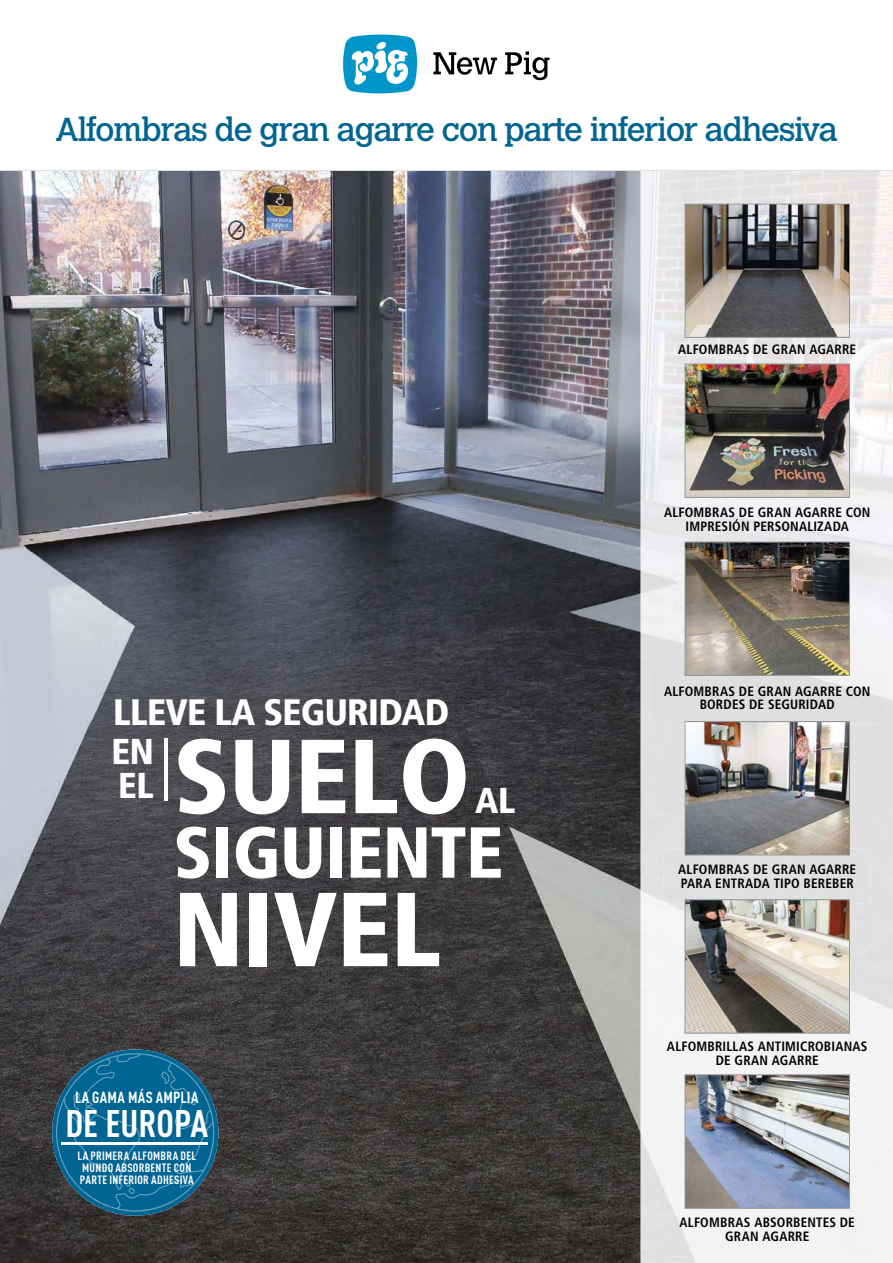
<style>
.page{position:relative;width:893px;height:1263px;background:#fff}
.page>*{position:absolute;margin:0;border:0;box-sizing:border-box;transform-origin:0 0}
.t1{font:900 condensed 105px "Frutiger";letter-spacing:-.005em;color:#fff}
.t2{font:900 condensed 72px "Frutiger";letter-spacing:-.005em;color:#fff}
.t3{font:700 condensed 37.95px "DIN Pro";color:#fff}
.t4{font:900 condensed 36.75px "Frutiger";letter-spacing:-.02em;color:#fff}
.t5{font:900 condensed 36px/34.5px "Frutiger";color:#fff}
.t6{font:33px "Calvert MT Std";letter-spacing:-.04em;color:#006592}
.t7{font:700 condensed 15.9px "DIN Pro";letter-spacing:.025em;color:#fff}
.t8{font:700 condensed 13.5px/13.5px "Frutiger";letter-spacing:.015em;color:#000;text-align:center}
.t9{font:700 condensed 11.85px/11.9px "DIN Pro";letter-spacing:.025em;color:#fff}
</style>
<div class="page">
<img style="left:0;top:171px;width:641px;height:1092px">
<img style="left:641px;top:171px;width:252px;height:51px">
<img style="left:641px;top:222px;width:50px;height:1041px">
<img style="left:691px;top:1256px;width:152px;height:7px">
<svg style="left:433px;top:52px;width:64px;height:23px"></svg>
<svg style="left:505px;top:51px;width:44px;height:29px"></svg>
<svg style="left:343px;top:35px;width:75px;height:58px"></svg>
<hr style="left:0;top:170px;width:893px;height:1px;background:#dddfe1">
<svg style="left:52px;top:1049px;width:166px;height:167px"></svg>
<svg style="left:56px;top:1053px;width:158px;height:158px;background:#116388"></svg>
<hr style="left:61px;top:1143px;width:147px;height:2px;background:#fff">
<img style="left:684px;top:370px;width:166px;height:121px">
<img style="left:684px;top:546px;width:166px;height:124px">
<img style="left:684px;top:724px;width:166px;height:124px">
<img style="left:684px;top:904px;width:166px;height:121px">
<img style="left:684px;top:1080px;width:166px;height:121px">
<img style="left:684px;top:204px;width:166px;height:125px">
<hr style="left:164px;top:739px;width:4px;height:62px;background:#fff">
<img style="left:649px;top:491px;width:236px;height:55px">
<img style="left:684px;top:491px;width:166px;height:7px">
<img style="left:684px;top:542px;width:166px;height:4px">
<img style="left:649px;top:670px;width:236px;height:54px">
<img style="left:684px;top:670px;width:166px;height:6px">
<img style="left:684px;top:721px;width:166px;height:3px">
<div style="left:663px;top:848px;width:208px;height:56px;background:#e0e0e0"></div>
<img style="left:684px;top:848px;width:166px;height:7px">
<img style="left:684px;top:899px;width:166px;height:5px">
<div style="left:652px;top:1025px;width:230px;height:55px;background:#f3f4f3"></div>
<img style="left:684px;top:1025px;width:166px;height:8px">
<img style="left:684px;top:1074px;width:166px;height:6px">
<img style="left:665px;top:1201px;width:204px;height:55px">
<img style="left:684px;top:1201px;width:166px;height:8px">
<img style="left:663px;top:329px;width:208px;height:41px">
<img style="left:684px;top:364px;width:166px;height:6px">
<img style="left:684px;top:329px;width:166px;height:9px">
<h3 class="t6" style="left:55px;top:110px;width:784px">Alfombras de gran agarre con parte inferior adhesiva</h3>
<p class="t8" style="left:678px;top:343px;width:179px">ALFOMBRAS DE GRAN AGARRE</p>
<h3 class="t4" style="left:113px;top:690px;width:338px">LLEVE LA SEGURIDAD</h3>
<h3 class="t5" style="left:111px;top:734px;width:44px">EN<br>EL</h3>
<h1 class="t1" style="left:173px;top:713px;width:298px">SUELO</h1>
<h3 class="t5" style="left:475px;top:783px;width:42px">AL</h3>
<h2 class="t2" style="left:173px;top:809px;width:331px">SIGUIENTE</h2>
<h1 class="t1" style="left:173px;top:866px;width:269px">NIVEL</h1>
<p class="t7" style="left:75px;top:1085px;width:125px">LA GAMA MÁS AMPLIA</p>
<h3 class="t3" style="left:65px;top:1094px;width:144px">DE EUROPA</h3>
<p class="t9" style="left:78px;top:1148px;width:120px">LA PRIMERA ALFOMBRA DEL<br>MUNDO ABSORBENTE CON<br>PARTE INFERIOR ADHESIVA</p>
<p class="t8" style="left:664px;top:506px;width:208px">ALFOMBRAS DE GRAN AGARRE CON<br>IMPRESIÓN PERSONALIZADA</p>
<p class="t8" style="left:664px;top:684px;width:208px">ALFOMBRAS DE GRAN AGARRE CON<br>BORDES DE SEGURIDAD</p>
<p class="t8" style="left:678px;top:863px;width:179px;text-align:left">ALFOMBRAS DE GRAN AGARRE<br>PARA ENTRADA TIPO BEREBER</p>
<p class="t8" style="left:667px;top:1040px;width:202px">ALFOMBRILLAS ANTIMICROBIANAS<br>DE GRAN AGARRE</p>
<p class="t8" style="left:680px;top:1216px;width:177px">ALFOMBRAS ABSORBENTES DE<br>GRAN AGARRE</p>
</div>
